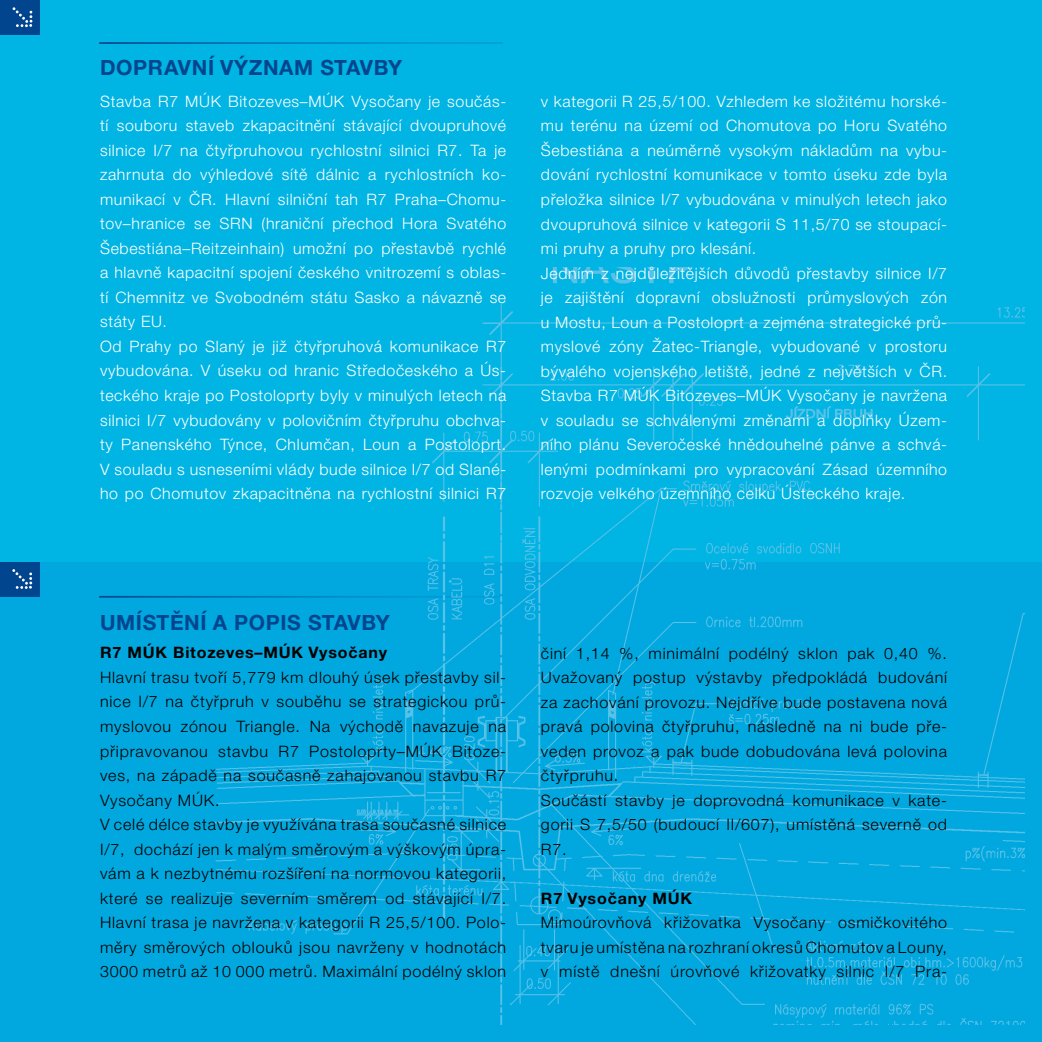
<style>
.page{position:relative;width:1042px;height:1042px;background:#fff}
.page>*{position:absolute;margin:0;border:0;box-sizing:border-box;transform-origin:0 0}
.t1{font:700 21px "Helvetica Neue CE";letter-spacing:.03em;color:#00458d}
.t2{font:300 15.75px/24.5px "Helvetica Neue CE";letter-spacing:.04em;color:#fff}
.t3{font:300 15.75px/24.5px "Helvetica Neue CE";letter-spacing:.05em;color:#000}
.t4{font:700 15.75px "Helvetica Neue CE";letter-spacing:.05em;color:#000}
</style>
<div class="page">
<div style="left:0;top:562px;width:1042px;height:480px;background:#00a8df"></div>
<div style="left:0;top:0;width:1042px;height:562px;background:#00b4e3"></div>
<hr style="left:99px;top:42px;width:404px;height:2px;background:#fff">
<hr style="left:99px;top:596px;width:404px;height:2px;background:#fff">
<img style="left:116px;top:268px;width:908px;height:756px">
<div style="left:0;top:0;width:40px;height:35px;background:#00458d"></div>
<svg style="left:13px;top:7px;width:19px;height:20px"></svg>
<div style="left:0;top:562px;width:39px;height:34px;background:#00458d"></div>
<svg style="left:12px;top:569px;width:20px;height:20px"></svg>
<h1 class="t1" style="left:100px;top:55px;width:304px">DOPRAVNÍ VÝZNAM STAVBY</h1>
<p class="t2" style="left:100px;top:89px;width:408px">Stavba R7 MÚK Bitozeves–MÚK Vysočany je součás&shy;tí souboru staveb zkapacitnění stávající dvoupruhové silnice I/7 na čtyřpruhovou rychlostní silnici R7. Ta je zahrnuta do výhledové sítě dálnic a rychlostních ko&shy;munikací v ČR. Hlavní silniční tah R7 Praha–Chomu&shy;tov–hranice se SRN (hraniční přechod Hora Svatého Šebestiána–Reitzeinhain) umožní po přestavbě rychlé a hlavně kapacitní spojení českého vnitrozemí s oblas&shy;tí Chemnitz ve Svobodném státu Sasko a návazně se státy EU.<br>Od Prahy po Slaný je již čtyřpruhová komunikace R7 vybudována. V úseku od hranic Středočeského a Ús&shy;teckého kraje po Postoloprty byly v minulých letech na silnici I/7 vybudovány v polovičním čtyřpruhu obchva&shy;ty Panenského Týnce, Chlumčan, Loun a Postoloprt.<br>V souladu s usneseními vlády bude silnice I/7 od Slané&shy;ho po Chomutov zkapacitněna na rychlostní silnici R7</p>
<p class="t2" style="left:541px;top:89px;width:408px">v kategorii R 25,5/100. Vzhledem ke složitému horské&shy;mu terénu na území od Chomutova po Horu Svatého Šebestiána a neúměrně vysokým nákladům na vybu&shy;dování rychlostní komunikace v tomto úseku zde byla přeložka silnice I/7 vybudována v minulých letech jako dvoupruhová silnice v kategorii S 11,5/70 se stoupací&shy;mi pruhy a pruhy pro klesání.<br>Jedním z nejdůležitějších důvodů přestavby silnice I/7 je zajištění dopravní obslužnosti průmyslových zón u Mostu, Loun a Postoloprt a zejména strategické prů&shy;myslové zóny Žatec-Triangle, vybudované v prostoru bývalého vojenského letiště, jedné z největších v ČR.<br>Stavba R7 MÚK Bitozeves–MÚK Vysočany je navržena v souladu se schválenými změnami a doplňky Územ&shy;ního plánu Severočeské hnědouhelné pánve a schvá&shy;lenými podmínkami pro vypracování Zásad územního rozvoje velkého územního celku Ústeckého kraje.</p>
<h1 class="t1" style="left:100px;top:609px;width:291px">UMÍSTĚNÍ A POPIS STAVBY</h1>
<p class="t4" style="left:100px;top:643px;width:289px">R7 MÚK Bitozeves–MÚK Vysočany</p>
<p class="t3" style="left:100px;top:665px;width:408px">Hlavní trasu tvoří 5,779 km dlouhý úsek přestavby sil&shy;nice I/7 na čtyřpruh v souběhu se strategickou prů&shy;myslovou zónou Triangle. Na východě navazuje na připravovanou stavbu R7 Postoloprty–MÚK Bitoze&shy;ves, na západě na současně zahajovanou stavbu R7<br>Vysočany MÚK.<br>V celé délce stavby je využívána trasa současné silnice I/7, dochází jen k malým směrovým a výškovým úpra&shy;vám a k nezbytnému rozšíření na normovou kategorii, které se realizuje severním směrem od stávající I/7.<br>Hlavní trasa je navržena v kategorii R 25,5/100. Polo&shy;měry směrových oblouků jsou navrženy v hodnotách 3000 metrů až 10 000 metrů. Maximální podélný sklon</p>
<p class="t3" style="left:541px;top:640px;width:408px">činí 1,14 %, minimální podélný sklon pak 0,40 %.<br>Uvažovaný postup výstavby předpokládá budování za zachování provozu. Nejdříve bude postavena nová pravá polovina čtyřpruhu, následně na ni bude pře&shy;veden provoz a pak bude dobudována levá polovina čtyřpruhu.<br>Součástí stavby je doprovodná komunikace v kate&shy;gorii S 7,5/50 (budoucí II/607), umístěná severně od R7.</p>
<p class="t4" style="left:541px;top:888px;width:153px">R7 Vysočany MÚK</p>
<p class="t3" style="left:541px;top:910px;width:408px;text-align:justify">Mimoúrovňová křižovatka Vysočany osmičkovitého tvaru je umístěna na rozhraní okresů Chomutov a Louny, v místě dnešní úrovňové křižovatky silnic I/7 Pra-</p>
</div>
